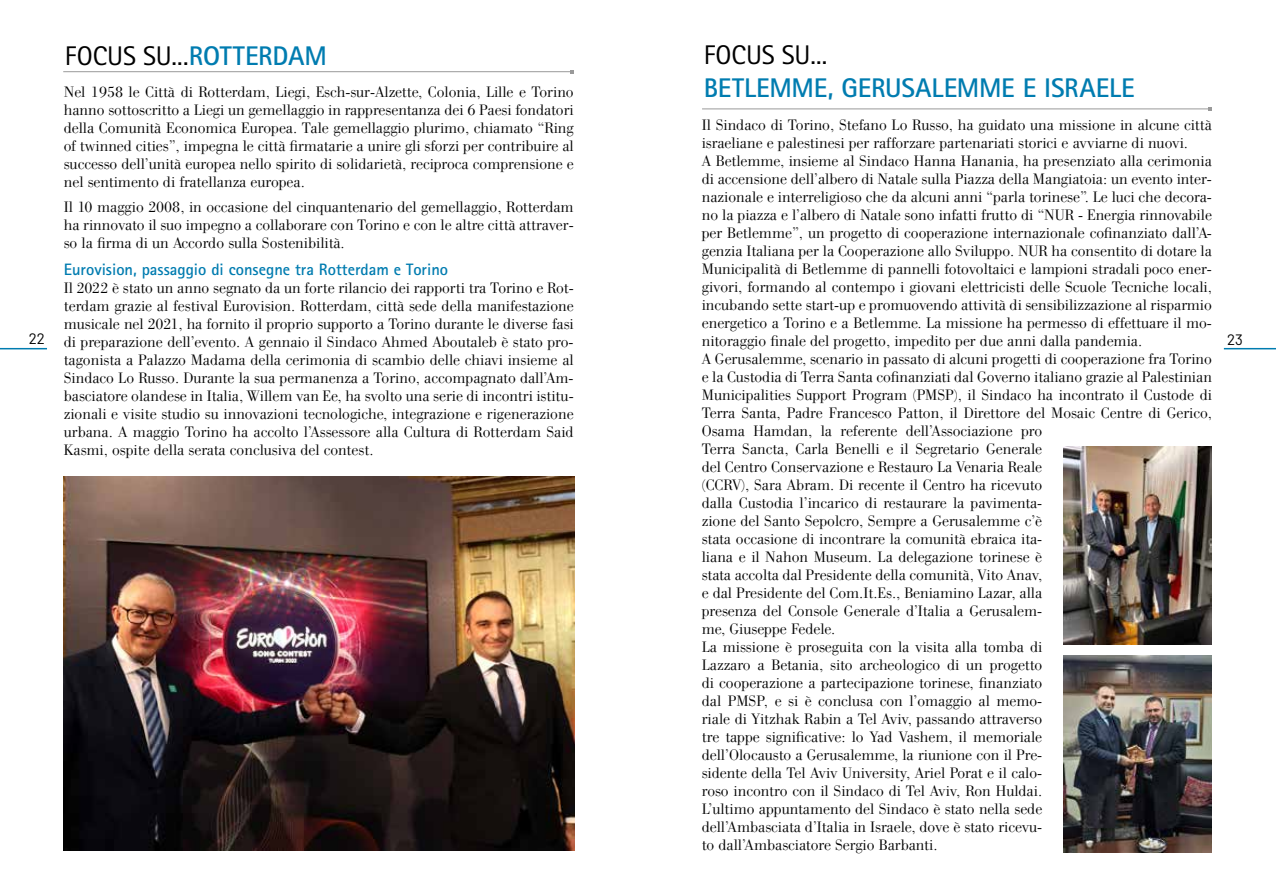
<style>
.page{position:relative;width:1276px;height:893px;background:#fff}
.page>*{position:absolute;margin:0;border:0;box-sizing:border-box;transform-origin:0 0}
.t1{font:27px "Rotis Sans Serif";color:#000}
.t2{font:700 27px "Rotis Sans Serif";letter-spacing:-.01em;color:#007cb0}
.t3{font:700 16.5px "Rotis Sans Serif";color:#007cb0}
.t4{font:300 15px/18px "WTC Our Bodoni";color:#000;text-align:justify}
.t5{font:15px "Barlow";color:#000}
.s1{font-weight:700;color:#007cb0}
</style>
<div class="page">
<hr style="left:0;top:348px;width:47px;height:1px;background:#007cb0">
<hr style="left:1224px;top:348px;width:52px;height:1px;background:#007cb0">
<hr style="left:63px;top:71px;width:508px;height:1px;background:#999">
<img style="left:64px;top:477px;width:510px;height:373px">
<hr style="left:702px;top:109px;width:508px;height:1px;background:#999">
<img style="left:1063px;top:655px;width:148px;height:198px">
<img style="left:1063px;top:447px;width:148px;height:197px">
<h1 class="t1" style="left:65px;top:40px;width:264px">FOCUS SU...<span class="s1">ROTTERDAM</span></h1>
<h1 class="t1" style="left:703px;top:39px;width:125px">FOCUS SU...</h1>
<h1 class="t2" style="left:703px;top:70px;width:432px">BETLEMME, GERUSALEMME E ISRAELE</h1>
<p class="t4" style="left:64px;top:83px;width:511px">Nel 1958 le Città di Rotterdam, Liegi, Esch-sur-Alzette, Colonia, Lille e Torino hanno sottoscritto a Liegi un gemellaggio in rappresentanza dei 6 Paesi fondatori della Comunità Economica Europea. Tale gemellaggio plurimo, chiamato “Ring of twinned cities”, impegna le città firmatarie a unire gli sforzi per contribuire al successo dell’unità europea nello spirito di solidarietà, reciproca comprensione e nel sentimento di fratellanza europea.</p>
<p class="t4" style="left:64px;top:198px;width:511px">Il 10 maggio 2008, in occasione del cinquantenario del gemellaggio, Rotterdam ha rinnovato il suo impegno a collaborare con Torino e con le altre città attraver&shy;so la firma di un Accordo sulla Sostenibilità.</p>
<p class="t3" style="left:64px;top:259px;width:386px">Eurovision, passaggio di consegne tra Rotterdam e Torino</p>
<p class="t4" style="left:64px;top:279px;width:511px">Il 2022 è stato un anno segnato da un forte rilancio dei rapporti tra Torino e Rot&shy;terdam grazie al festival Eurovision. Rotterdam, città sede della manifestazione musicale nel 2021, ha fornito il proprio supporto a Torino durante le diverse fasi di preparazione dell’evento. A gennaio il Sindaco Ahmed Aboutaleb è stato pro&shy;tagonista a Palazzo Madama della cerimonia di scambio delle chiavi insieme al Sindaco Lo Russo. Durante la sua permanenza a Torino, accompagnato dall’Am&shy;basciatore olandese in Italia, Willem van Ee, ha svolto una serie di incontri istitu&shy;zionali e visite studio su innovazioni tecnologiche, integrazione e rigenerazione urbana. A maggio Torino ha accolto l’Assessore alla Cultura di Rotterdam Said Kasmi, ospite della serata conclusiva del contest.</p>
<p class="t4" style="left:702px;top:116px;width:512px;text-align:left">Il Sindaco di Torino, Stefano Lo Russo, ha guidato una missione in alcune città israeliane e palestinesi per rafforzare partenariati storici e avviarne di nuovi.<br>A Betlemme, insieme al Sindaco Hanna Hanania, ha presenziato alla cerimonia di accensione dell’albero di Natale sulla Piazza della Mangiatoia: un evento inter&shy;nazionale e interreligioso che da alcuni anni “parla torinese”. Le luci che decora&shy;no la piazza e l’albero di Natale sono infatti frutto di “NUR - Energia rinnovabile per Betlemme”, un progetto di cooperazione internazionale cofinanziato dall’A&shy;genzia Italiana per la Cooperazione allo Sviluppo. NUR ha consentito di dotare la Municipalità di Betlemme di pannelli fotovoltaici e lampioni stradali poco ener&shy;givori, formando al contempo i giovani elettricisti delle Scuole Tecniche locali, incubando sette start-up e promuovendo attività di sensibilizzazione al risparmio energetico a Torino e a Betlemme. La missione ha permesso di effettuare il mo&shy;nitoraggio finale del progetto, impedito per due anni dalla pandemia.<br>A Gerusalemme, scenario in passato di alcuni progetti di cooperazione fra Torino e la Custodia di Terra Santa cofinanziati dal Governo italiano grazie al Palestinian Municipalities Support Program (PMSP), il Sindaco ha incontrato il Custode di Terra Santa, Padre Francesco Patton, il Direttore del Mosaic Centre di Gerico, Osama Hamdan, la referente dell’Associazione pro<br>Terra Sancta, Carla Benelli e il Segretario Generale<br>del Centro Conservazione e Restauro La Venaria Reale<br>(CCRV), Sara Abram. Di recente il Centro ha ricevuto<br>dalla Custodia l’incarico di restaurare la pavimenta-<br>zione del Santo Sepolcro, Sempre a Gerusalemme c’è<br>stata occasione di incontrare la comunità ebraica ita-<br>liana e il Nahon Museum. La delegazione torinese è<br>stata accolta dal Presidente della comunità, Vito Anav,<br>e dal Presidente del Com.It.Es., Beniamino Lazar, alla<br>presenza del Console Generale d’Italia a Gerusalem-<br>me, Giuseppe Fedele.<br>La missione è proseguita con la visita alla tomba di<br>Lazzaro a Betania, sito archeologico di un progetto<br>di cooperazione a partecipazione torinese, finanziato<br>dal PMSP, e si è conclusa con l’omaggio al memo-<br>riale di Yitzhak Rabin a Tel Aviv, passando attraverso<br>tre tappe significative: lo Yad Vashem, il memoriale<br>dell’Olocausto a Gerusalemme, la riunione con il Pre-<br>sidente della Tel Aviv University, Ariel Porat e il calo-<br>roso incontro con il Sindaco di Tel Aviv, Ron Huldai.<br>L’ultimo appuntamento del Sindaco è stato nella sede<br>dell’Ambasciata d’Italia in Israele, dove è stato ricevu-<br>to dall’Ambasciatore Sergio Barbanti.</p>
<p class="t5" style="left:29px;top:330px;width:18px">22</p>
<p class="t5" style="left:1227px;top:330px;width:17px">23</p>
</div>
